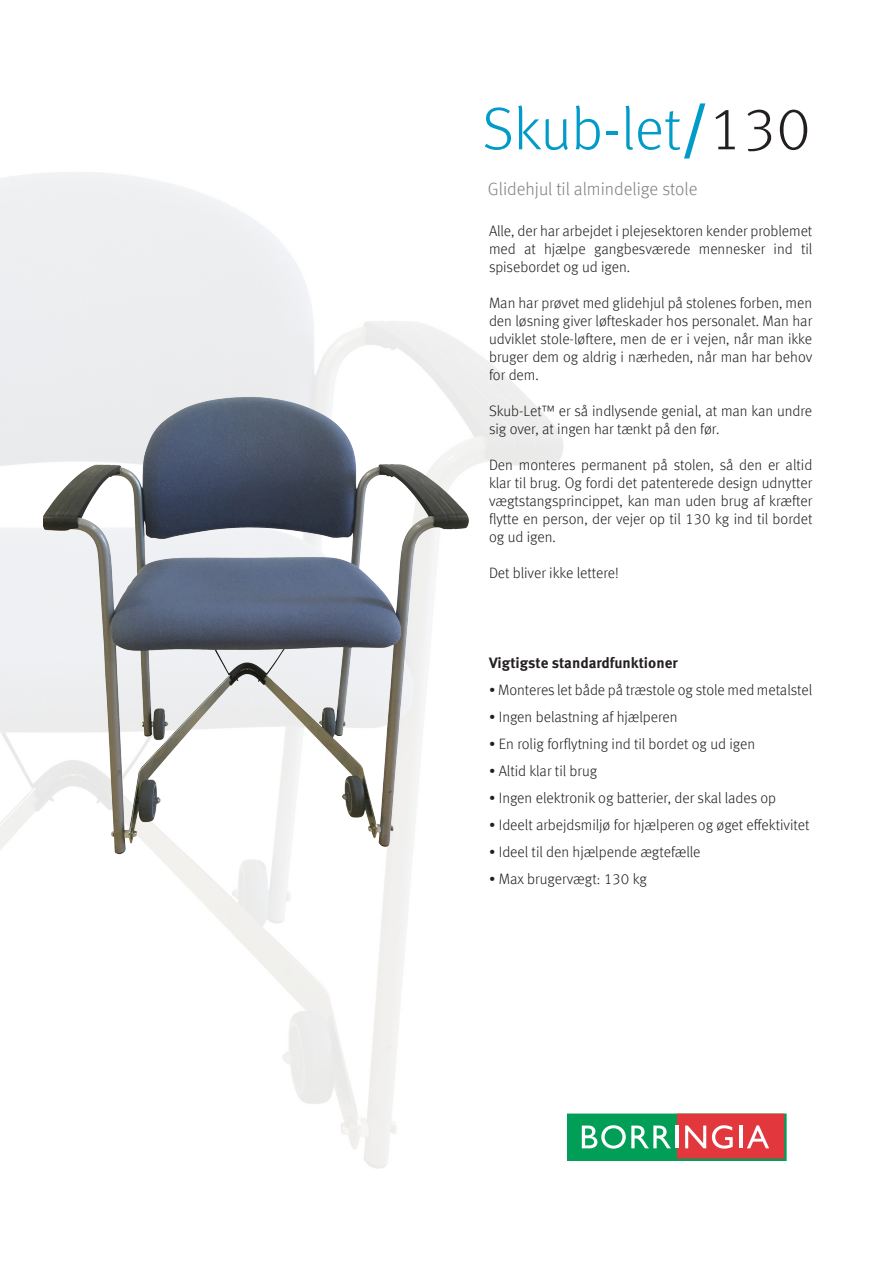
<style>
.page{position:relative;width:893px;height:1263px;background:#fff}
.page>*{position:absolute;margin:0;border:0;box-sizing:border-box;transform-origin:0 0}
.t1{font:300 60px "Meta Offc Pro";color:#009bc8}
.t2{font:300 18px "Meta Offc Pro";color:#808285}
.t3{font:300 15px/18px "Meta Offc Pro";color:#231f20;text-align:justify}
.t4{font:700 15px "Meta Pro";color:#231f20}
.s1{font-family:"Meta Pro";font-weight:700}
.s2{color:#231f20}
</style>
<div class="page">
<img style="left:0;top:172px;width:563px;height:997px">
<img style="left:44px;top:392px;width:433px;height:471px">
<svg style="left:567px;top:1113px;width:220px;height:48px"></svg>
<div style="left:677px;top:1113px;width:107px;height:45px;background:#e1373d"></div>
<div style="left:568px;top:1114px;width:109px;height:46px;background:#009e57"></div>
<svg style="left:582px;top:1125px;width:89px;height:23px"></svg>
<hr style="left:675px;top:1125px;width:3px;height:23px;background:#fff">
<svg style="left:685px;top:1125px;width:21px;height:23px"></svg>
<svg style="left:712px;top:1125px;width:21px;height:23px"></svg>
<hr style="left:739px;top:1125px;width:3px;height:23px;background:#fff">
<svg style="left:747px;top:1125px;width:22px;height:23px"></svg>
<p class="t1" style="left:483px;top:85px;width:330px">Skub-let<span class="s1">/</span><span class="s2">130</span></p>
<p class="t2" style="left:488px;top:176px;width:211px">Glidehjul til almindelige stole</p>
<p class="t3" style="left:489px;top:221px;width:325px">Alle, der har arbejdet i plejesektoren kender problemet med at hjælpe gangbesværede mennesker ind til spisebordet og ud igen.</p>
<p class="t3" style="left:489px;top:293px;width:325px">Man har prøvet med glidehjul på stolenes forben, men den løsning giver løfteskader hos personalet. Man har udviklet stole-løftere, men de er i vejen, når man ikke bruger dem og aldrig i nærheden, når man har behov for dem.</p>
<p class="t3" style="left:489px;top:401px;width:325px">Skub-Let™ er så indlysende genial, at man kan undre sig over, at ingen har tænkt på den før.</p>
<p class="t3" style="left:489px;top:455px;width:325px">Den monteres permanent på stolen, så den er altid klar til brug. Og fordi det patenterede design udnytter vægtstangsprincippet, kan man uden brug af kræfter flytte en person, der vejer op til 130 kg ind til bordet og ud igen.</p>
<p class="t3" style="left:489px;top:563px;width:131px">Det bliver ikke lettere!</p>
<p class="t4" style="left:489px;top:651px;width:190px">Vigtigste standardfunktioner</p>
<p class="t3" style="left:489px;top:680px;width:325px">• Monteres let både på træstole og stole med metalstel</p>
<p class="t3" style="left:489px;top:707px;width:190px">• Ingen belastning af hjælperen</p>
<p class="t3" style="left:489px;top:734px;width:268px">• En rolig forflytning ind til bordet og ud igen</p>
<p class="t3" style="left:489px;top:761px;width:110px">• Altid klar til brug</p>
<p class="t3" style="left:489px;top:788px;width:289px">• Ingen elektronik og batterier, der skal lades op</p>
<p class="t3" style="left:489px;top:815px;width:322px">• Ideelt arbejdsmiljø for hjælperen og øget effektivitet</p>
<p class="t3" style="left:489px;top:842px;width:213px">• Ideel til den hjælpende ægtefælle</p>
<p class="t3" style="left:489px;top:869px;width:159px">• Max brugervægt: 130 kg</p>
</div>
